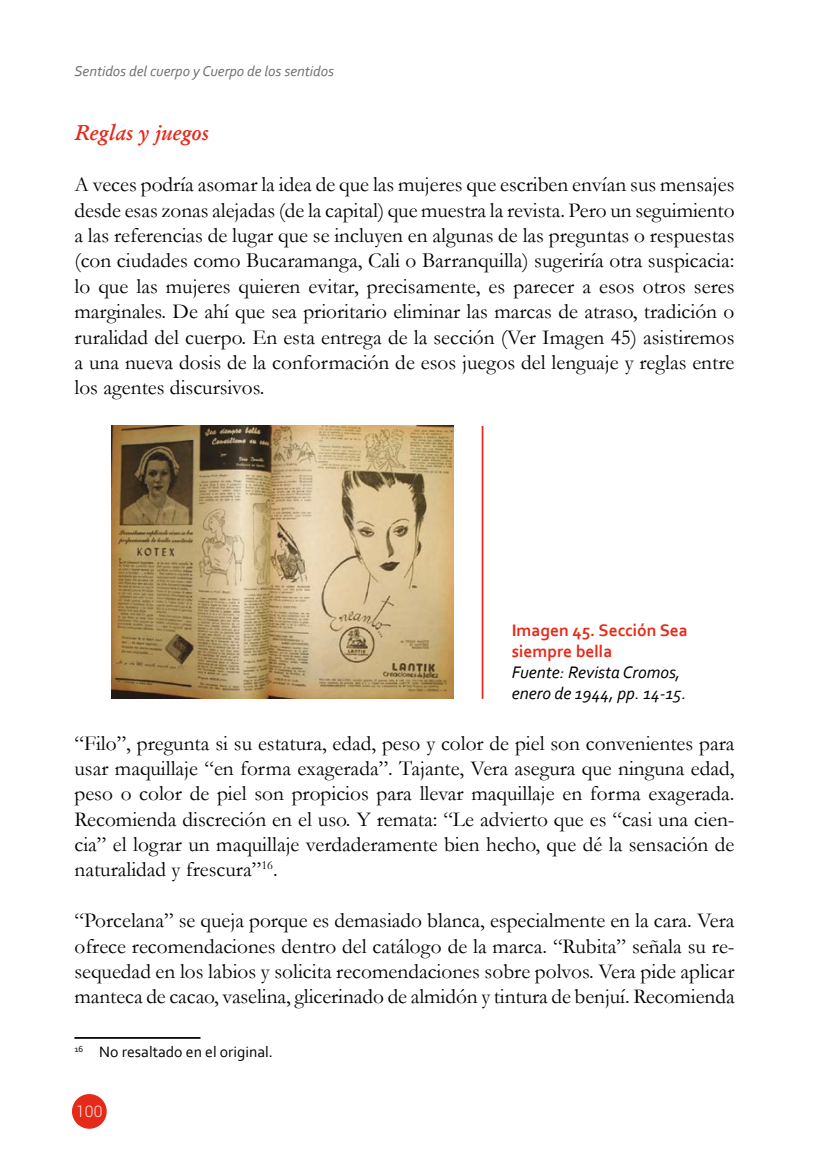
<style>
.page{position:relative;width:819px;height:1166px;background:#fff}
.page>*{position:absolute;margin:0;border:0;box-sizing:border-box;transform-origin:0 0}
.t1{font:21.35px/25.4px "Garamond";color:#000;text-align:justify}
.t2{font:italic 600 21.35px "Garamond";color:#e52a1a}
.t3{font:italic 17.5px/21px "Corbel";color:#000}
.t4{font:700 17.5px/21px "Corbel";color:#e52a1a}
.t5{font:15.75px "Corbel";color:#000}
.t6{font:300 15.75px "Roboto";color:#f7f0eb}
.t7{font:italic 14.88px "Corbel";color:#706f6f}
</style>
<div class="page">
<div style="left:72px;top:1094px;width:35px;height:35px;background:#e52a1a;border-radius:50%"></div>
<img style="left:111px;top:426px;width:342px;height:273px">
<hr style="left:481px;top:426px;width:2px;height:273px;background:#e52a1a">
<hr style="left:74px;top:1037px;width:126px;height:2px;background:#000">
<p class="t7" style="left:74px;top:61px;width:261px">Sentidos del cuerpo y Cuerpo de los sentidos</p>
<p class="t2" style="left:74px;top:119px;width:136px">Reglas y juegos</p>
<p class="t1" style="left:74px;top:171px;width:661px">A veces podría asomar la idea de que las mujeres que escriben envían sus mensajes desde esas zonas alejadas (de la capital) que muestra la revista. Pero un seguimiento a las referencias de lugar que se incluyen en algunas de las preguntas o respuestas (con ciudades como Bucaramanga, Cali o Barranquilla) sugeriría otra suspicacia: lo que las mujeres quieren evitar, precisamente, es parecer a esos otros seres marginales. De ahí que sea prioritario eliminar las marcas de atraso, tradición o ruralidad del cuerpo. En esta entrega de la sección (Ver Imagen 45) asistiremos a una nueva dosis de la conformación de esos juegos del lenguaje y reglas entre los agentes discursivos.</p>
<p class="t4" style="left:511px;top:619px;width:178px">Imagen 45. Sección Sea siempre bella</p>
<p class="t3" style="left:511px;top:661px;width:176px">Fuente: Revista Cromos, enero de 1944, pp. 14-15.</p>
<p class="t1" style="left:74px;top:729px;width:661px">“Filo”, pregunta si su estatura, edad, peso y color de piel son convenientes para usar maquillaje “en forma exagerada”. Tajante, Vera asegura que ninguna edad, peso o color de piel son propicios para llevar maquillaje en forma exagerada.<br>Recomienda discreción en el uso. Y remata: “Le advierto que es “casi una cien&shy;cia” el lograr un maquillaje verdaderamente bien hecho, que dé la sensación de naturalidad y frescura”<sup>16</sup>.</p>
<p class="t1" style="left:74px;top:907px;width:661px">“Porcelana” se queja porque es demasiado blanca, especialmente en la cara. Vera ofrece recomendaciones dentro del catálogo de la marca. “Rubita” señala su re&shy;sequedad en los labios y solicita recomendaciones sobre polvos. Vera pide aplicar manteca de cacao, vaselina, glicerinado de almidón y tintura de benjuí. Recomienda</p>
<p class="t5" style="left:74px;top:1042px;width:200px"><sup>16</sup> No resaltado en el original.</p>
<p class="t6" style="left:76px;top:1101px;width:28px">100</p>
</div>
